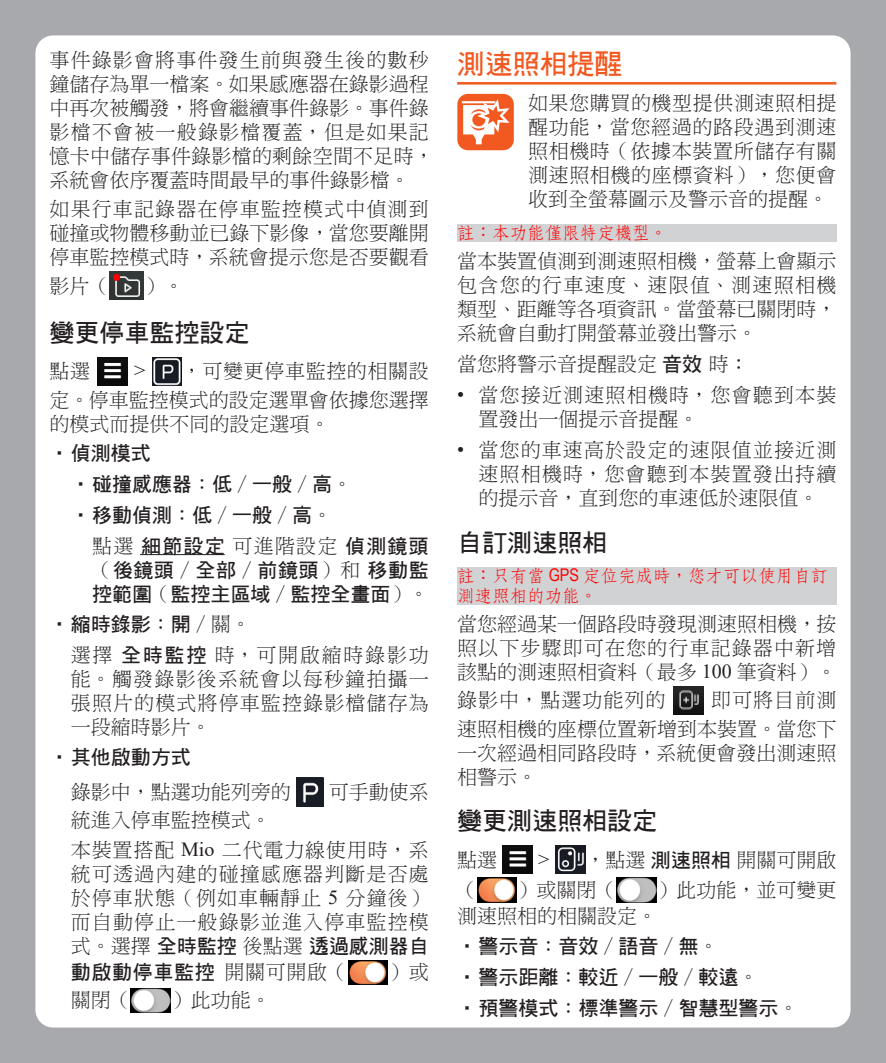
<style>
.page{position:relative;width:886px;height:1063px;background:#a8a9ad}
.page>*{position:absolute;margin:0;border:0;box-sizing:border-box;transform-origin:0 0}
.t1{font:27.5px "DF Hei W7 WINP BF";color:#f15921}
.t2{font:25px "DF Hei W7 WINP BF";color:#231f20}
.t3{font:20px/24px "DF Ming W3 WINP BF";color:#231f20;text-align:justify}
.t4{font:20px/24px "DF Hei W7 WINP BF";color:#231f20}
.t5{font:20px/24px "DF Ming W3 WINP BF";letter-spacing:.06em;color:#231f20}
.t6{font:20px/31px "DF Hei W7 WINP BF";letter-spacing:.06em;color:#231f20}
.t7{font:20px/29.8px "DF Ming W3 WINP BF";letter-spacing:.045em;color:#231f20}
.t8{font:20px "DF Ming W3 WINP BF";letter-spacing:.05em;color:#231f20}
.t9{font:17.5px/20px "DF Fang Song W4 HKP BF";color:#f00}
.s1{font-family:"Times New Roman"}
.s2{font-family:"DF Ming W3 WINP BF"}
.s3{font-family:"DF Hei W7 WINP BF"}
.s4{font-family:"Arial Narrow"}
</style>
<div class="page">
<div style="left:35px;top:35px;width:815px;height:993px;background:#fff;border-radius:18px"></div>
<hr style="left:140px;top:554px;width:85px;height:1px;background:#231f20">
<img style="left:110px;top:271px;width:34px;height:29px">
<div style="left:113px;top:274px;width:7px;height:7px;background:#f00;border-radius:50%"></div>
<img style="left:97px;top:357px;width:31px;height:29px">
<hr style="left:104px;top:363px;width:17px;height:3px;background:#fff">
<hr style="left:104px;top:375px;width:17px;height:3px;background:#fff">
<hr style="left:104px;top:369px;width:17px;height:3px;background:#fff">
<img style="left:153px;top:357px;width:29px;height:29px">
<img style="left:297px;top:778px;width:26px;height:28px">
<img style="left:348px;top:960px;width:39px;height:24px">
<img style="left:131px;top:988px;width:40px;height:24px">
<hr style="left:457px;top:82px;width:379px;height:3px;background:#f15921">
<div style="left:457px;top:224px;width:379px;height:17px;background:#d1d2d4"></div>
<div style="left:457px;top:567px;width:379px;height:38px;background:#d1d2d4"></div>
<img style="left:673px;top:686px;width:30px;height:29px">
<img style="left:503px;top:845px;width:30px;height:29px">
<hr style="left:509px;top:851px;width:17px;height:3px;background:#fff">
<svg style="left:509px;top:864px;width:17px;height:2px"></svg>
<hr style="left:509px;top:857px;width:17px;height:3px;background:#fff">
<img style="left:555px;top:845px;width:30px;height:29px">
<img style="left:477px;top:878px;width:39px;height:24px">
<img style="left:616px;top:878px;width:40px;height:24px">
<svg style="left:457px;top:94px;width:57px;height:57px"></svg>
<p class="t3" style="left:50px;top:48px;width:386px;text-align:left">事件錄影會將事件發生前與發生後的數秒鐘儲存為單一檔案。如果感應器在錄影過程中再次被觸發，將會繼續事件錄影。事件錄影檔不會被一般錄影檔覆蓋，但是如果記憶卡中儲存事件錄影檔的剩餘空間不足時，系統會依序覆蓋時間最早的事件錄影檔。</p>
<p class="t3" style="left:50px;top:197px;width:381px">如果行車記錄器在停車監控模式中偵測到碰撞或物體移動並已錄下影像，當您要離開停車監控模式時，系統會提示您是否要觀看</p>
<p class="t3" style="left:50px;top:273px;width:62px">影片（</p>
<p class="t3" style="left:144px;top:273px;width:41px">）。</p>
<p class="t2" style="left:50px;top:320px;width:201px">變更停車監控設定</p>
<p class="t3" style="left:50px;top:359px;width:42px">點選</p>
<p class="t3" style="left:50px;top:357px;width:381px;line-height:28.2px;text-align:right"><span class="s1">&gt;</span> ，可變更停車監控的相關設<br>定。停車監控模式的設定選單會依據您選擇</p>
<p class="t3" style="left:50px;top:412px;width:282px">的模式而提供不同的設定選項。</p>
<p class="t4" style="left:50px;top:441px;width:103px">•偵測模式</p>
<p class="t4" style="left:71px;top:472px;width:283px">•碰撞感應器<span class="s2">：</span>低<span class="s2">∕</span>一般<span class="s2">∕</span>高<span class="s2">。</span></p>
<p class="t6" style="left:92px;top:500px;width:338px;text-indent:-21px">•移動偵測<span class="s2">：</span>低<span class="s2">∕</span>一般<span class="s2">∕</span>高<span class="s2">。<br>點選</span>細節設定<span class="s2">可進階設定</span>偵測鏡頭</p>
<p class="t4" style="left:92px;top:558px;width:338px"><span class="s2">（</span>後鏡頭<span class="s2">∕</span>全部<span class="s2">∕</span>前鏡頭<span class="s2">）和</span>移動監控範圍<span class="s2">（</span>監控主區域<span class="s2">∕</span>監控全畫面<span class="s2">）。</span></p>
<p class="t4" style="left:50px;top:612px;width:203px">•縮時錄影<span class="s2">：</span>開<span class="s2">∕關。</span></p>
<p class="t3" style="left:71px;top:643px;width:359px">選擇<span class="s3">全時監控</span>時，可開啟縮時錄影功能。觸發錄影後系統會以每秒鐘拍攝一張照片的模式將停車監控錄影檔儲存為一段縮時影片。</p>
<p class="t4" style="left:50px;top:745px;width:143px">•其他啟動方式</p>
<p class="t3" style="left:71px;top:780px;width:221px">錄影中，點選功能列旁的</p>
<p class="t3" style="left:329px;top:780px;width:101px">可手動使系</p>
<p class="t7" style="left:71px;top:805px;width:359px">統進入停車監控模式。<br>本裝置搭配 <span class="s1">Mio</span> 二代電力線使用時，系</p>
<p class="t3" style="left:71px;top:862px;width:359px">統可透過內建的碰撞感應器判斷是否處於停車狀態（例如車輛靜止 <span class="s1">5</span> 分鐘後）而自動停止一般錄影並進入停車監控模</p>
<p class="t4" style="left:71px;top:933px;width:359px;line-height:26px"><span class="s2">式。選擇</span>全時監控<span class="s2">後點選</span>透過感測器自動啟動停車監控 <span class="s2">開關可開啟（</span></p>
<p class="t3" style="left:388px;top:960px;width:42px">）或</p>
<p class="t3" style="left:71px;top:988px;width:61px">關閉（</p>
<p class="t3" style="left:171px;top:988px;width:101px">）此功能。</p>
<h1 class="t1" style="left:457px;top:50px;width:166px">測速照相提醒</h1>
<p class="t3" style="left:528px;top:91px;width:310px">如果您購買的機型提供測速照相提醒功能，當您經過的路段遇到測速照相機時（依據本裝置所儲存有關測速照相機的座標資料），您便會收到全螢幕圖示及警示音的提醒。</p>
<p class="t9" style="left:457px;top:224px;width:212px">註：本功能僅限特定機型。</p>
<p class="t3" style="left:457px;top:249px;width:381px">當本裝置偵測到測速照相機，螢幕上會顯示包含您的行車速度、速限值、測速照相機類型、距離等各項資訊。當螢幕已關閉時，系統會自動打開螢幕並發出警示。</p>
<p class="t3" style="left:457px;top:352px;width:293px">當您將警示音提醒設定<span class="s3">音效</span> 時：</p>
<p class="t5" style="left:478px;top:383px;width:359px;text-indent:-21px"><span class="s1">•</span> 當您接近測速照相機時，您會聽到本裝置發出一個提示音提醒。</p>
<p class="t3" style="left:478px;top:438px;width:359px;text-indent:-21px"><span class="s1">•</span> 當您的車速高於設定的速限值並接近測速照相機時，您會聽到本裝置發出持續的提示音，直到您的車速低於速限值。</p>
<p class="t2" style="left:457px;top:530px;width:151px">自訂測速照相</p>
<p class="t9" style="left:457px;top:567px;width:372px">註：只有當 <span class="s4">GPS</span> 定位完成時，您才可以使用自訂測速照相的功能。</p>
<p class="t3" style="left:457px;top:612px;width:381px">當您經過某一個路段時發現測速照相機，按照以下步驟即可在您的行車記錄器中新增該點的測速照相資料（最多 <span class="s1">100</span> 筆資料）。</p>
<p class="t8" style="left:457px;top:690px;width:210px">錄影中，點選功能列的</p>
<p class="t3" style="left:457px;top:686px;width:381px;line-height:28.2px;text-align:right">即可將目前測<br>速照相機的座標位置新增到本裝置。當您下</p>
<p class="t3" style="left:457px;top:741px;width:381px">一次經過相同路段時，系統便會發出測速照相警示。</p>
<p class="t2" style="left:457px;top:808px;width:202px">變更測速照相設定</p>
<p class="t3" style="left:457px;top:848px;width:41px">點選</p>
<p class="t3" style="left:538px;top:848px;width:300px"><span class="s1">&gt;</span> ，點選<span class="s3">測速照相</span>開關可開啟</p>
<p class="t3" style="left:457px;top:878px;width:21px">（</p>
<p class="t3" style="left:516px;top:878px;width:101px">）或關閉（</p>
<p class="t3" style="left:457px;top:877px;width:381px;line-height:26px;text-indent:199px">）此功能，並可變更測速照相的相關設定。</p>
<p class="t4" style="left:457px;top:934px;width:263px">•警示音<span class="s2">：</span>音效<span class="s2">∕</span>語音<span class="s2">∕</span>無<span class="s2">。</span></p>
<p class="t4" style="left:457px;top:965px;width:303px">•警示距離<span class="s2">：</span>較近<span class="s2">∕</span>一般<span class="s2">∕</span>較遠<span class="s2">。</span></p>
<p class="t4" style="left:457px;top:996px;width:343px">•預警模式<span class="s2">：</span>標準警示<span class="s2">∕</span>智慧型警示<span class="s2">。</span></p>
</div>
